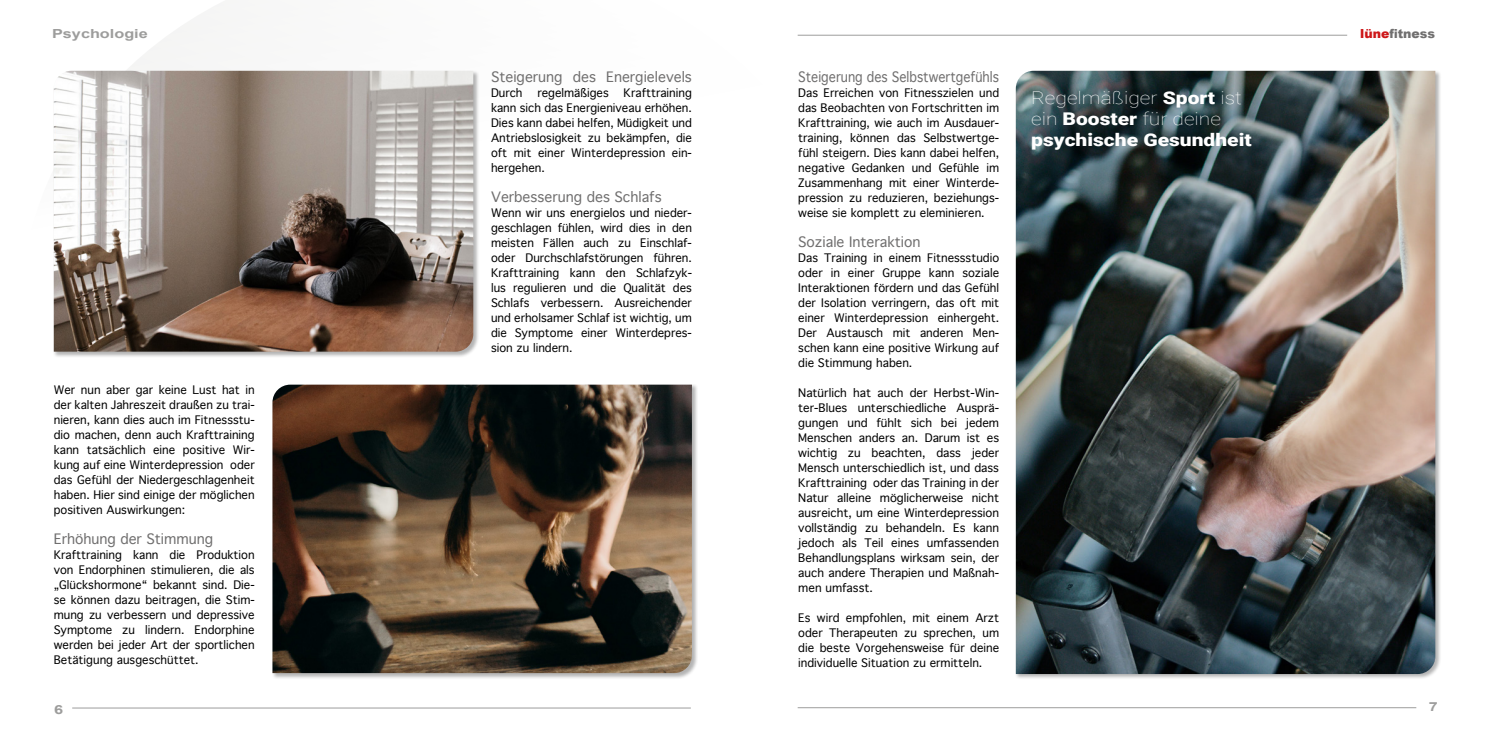
<style>
.page{position:relative;width:1489px;height:745px;background:#fff}
.page>*{position:absolute;margin:0;border:0;box-sizing:border-box;transform-origin:0 0}
.t1{font:900 17.5px/21px "Roboto";color:#fff;scale:1.2 1}
.t2{font:13.75px "Geneva";color:#706f6f}
.t3{font:13.75px "Geneva";color:#706f6f;scale:.9 1}
.t4{font:700 12.5px "Arial";color:#9d9d9c;scale:1.3 1}
.t5{font:900 12.5px "Arial";color:#706f6f}
.t6{font:11.25px/15px "Geneva";color:#000;text-align:justify}
.s1{font-weight:100}
.s2{color:#cd1719}
</style>
<div class="page">
<hr style="left:72px;top:707px;width:618px;height:1px;background:#9d9d9c">
<hr style="left:797px;top:35px;width:549px;height:1px;background:#9d9d9c">
<hr style="left:797px;top:707px;width:619px;height:1px;background:#9d9d9c">
<div style="left:272px;top:383px;width:425px;height:295px;background:#000;opacity:.3"></div>
<img style="left:272px;top:384px;width:420px;height:288px">
<div style="left:53px;top:70px;width:426px;height:287px;background:#000;opacity:.3"></div>
<img style="left:54px;top:71px;width:419px;height:280px">
<div style="left:1015px;top:70px;width:426px;height:609px;background:#000;opacity:.3"></div>
<img style="left:1015px;top:71px;width:420px;height:602px">
<p class="t4" style="left:52px;top:25px;width:75px">Psychologie</p>
<p class="t6" style="left:54px;top:382px;width:202px">Wer nun aber gar keine Lust hat in der kalten Jahreszeit draußen zu trai&shy;nieren, kann dies auch im Fitnessstu&shy;dio machen, denn auch Krafttraining kann tatsächlich eine positive Wir&shy;kung auf eine Winterdepression oder das Gefühl der Niedergeschlagenheit haben. Hier sind einige der möglichen positiven Auswirkungen:</p>
<p class="t2" style="left:54px;top:530px;width:161px">Erhöhung der Stimmung</p>
<p class="t6" style="left:54px;top:547px;width:202px">Krafttraining kann die Produktion von Endorphinen stimulieren, die als „Glückshormone“ bekannt sind. Die&shy;se können dazu beitragen, die Stim&shy;mung zu verbessern und depressive Symptome zu lindern. Endorphine werden bei jeder Art der sportlichen Betätigung ausgeschüttet.</p>
<p class="t2" style="left:491px;top:69px;width:202px">Steigerung des Energielevels</p>
<p class="t6" style="left:491px;top:85px;width:33px">Durch</p>
<p class="t6" style="left:537px;top:85px;width:73px">regelmäßiges</p>
<p class="t6" style="left:491px;top:85px;width:202px;text-indent:133px">Krafttraining kann sich das Energieniveau erhöhen.<br>Dies kann dabei helfen, Müdigkeit und Antriebslosigkeit zu bekämpfen, die oft mit einer Winterdepression ein&shy;hergehen.</p>
<p class="t2" style="left:491px;top:189px;width:172px">Verbesserung des Schlafs</p>
<p class="t6" style="left:491px;top:205px;width:202px">Wenn wir uns energielos und nieder&shy;geschlagen fühlen, wird dies in den meisten Fällen auch zu Einschlaf&shy;oder Durchschlafstörungen führen.<br>Krafttraining kann den Schlafzyk&shy;lus regulieren und die Qualität des Schlafs verbessern. Ausreichender und erholsamer Schlaf ist wichtig, um die Symptome einer Winterdepres&shy;sion zu lindern.</p>
<p class="t3" style="left:798px;top:69px;width:224px">Steigerung des Selbstwertgefühls</p>
<p class="t6" style="left:798px;top:85px;width:202px">Das Erreichen von Fitnesszielen und das Beobachten von Fortschritten im Krafttraining, wie auch im Ausdauer&shy;training, können das Selbstwertge&shy;fühl steigern. Dies kann dabei helfen, negative Gedanken und Gefühle im Zusammenhang mit einer Winterde&shy;pression zu reduzieren, beziehungs&shy;weise sie komplett zu eleminieren.</p>
<p class="t2" style="left:798px;top:234px;width:124px">Soziale Interaktion</p>
<p class="t6" style="left:798px;top:250px;width:202px">Das Training in einem Fitnessstudio oder in einer Gruppe kann soziale Interaktionen fördern und das Gefühl der Isolation verringern, das oft mit einer Winterdepression einhergeht.<br>Der Austausch mit anderen Men&shy;schen kann eine positive Wirkung auf die Stimmung haben.</p>
<p class="t6" style="left:798px;top:385px;width:202px">Natürlich hat auch der Herbst-Win&shy;ter-Blues unterschiedliche Ausprä&shy;gungen und fühlt sich bei jedem Menschen anders an. Darum ist es wichtig zu beachten, dass jeder Mensch unterschiedlich ist, und dass Krafttraining oder das Training in der Natur alleine möglicherweise nicht ausreicht, um eine Winterdepression vollständig zu behandeln. Es kann jedoch als Teil eines umfassenden Behandlungsplans wirksam sein, der auch andere Therapien und Maßnah&shy;men umfasst.</p>
<p class="t6" style="left:798px;top:610px;width:202px">Es wird empfohlen, mit einem Arzt oder Therapeuten zu sprechen, um die beste Vorgehensweise für deine individuelle Situation zu ermitteln.</p>
<h1 class="t1" style="left:1031px;top:86px;width:185px"><span class="s1">Regelmäßiger</span> Sport <span class="s1">ist ein</span> Booster <span class="s1">für deine </span>psychische Gesundheit</h1>
<p class="t5" style="left:1359px;top:24px;width:77px"><span class="s2">lüne</span>fitness</p>
<p class="t4" style="left:54px;top:700px;width:8px">6</p>
<p class="t4" style="left:1428px;top:698px;width:8px">7</p>
</div>
